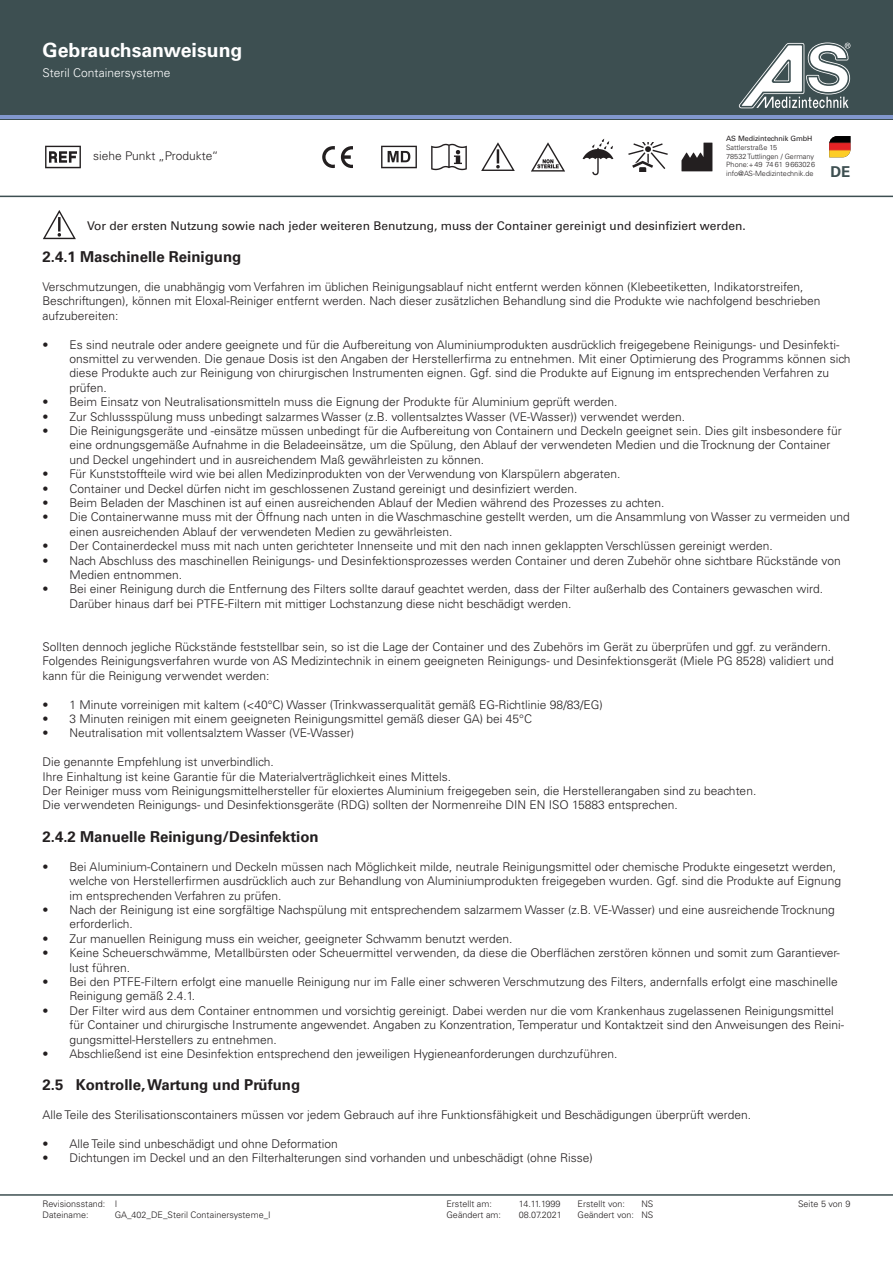
<style>
.page{position:relative;width:893px;height:1263px;background:#fff}
.page>*{position:absolute;margin:0;border:0;box-sizing:border-box;transform-origin:0 0}
.t1{font:700 19.5px "Univers LT Std";color:#fff}
.t2{font:700 15px "Univers LT Std";color:#231f20}
.t3{font:300 12px/14.4px "Univers LT Std";color:#231f20}
.t4{font:12px "Univers LT Std";color:#231f20}
.t5{font:300 12px "Univers LT Std";color:#fff}
.t6{font:300 9px/10.8px "Univers LT Std";color:#231f20}
.t7{font:300 7.2px/8.7px "Univers LT Std";color:#231f20}
.t8{font:7.2px "Univers LT Std";letter-spacing:-.01em;color:#231f20}
.s1{font-weight:700;font-size:15px;color:#3d4f51}
</style>
<div class="page">
<div style="left:0;top:0;width:893px;height:119px;background:#3d4f51"></div>
<hr style="left:0;top:1194px;width:893px;height:2px;background:#3d4f51">
<hr style="left:0;top:196px;width:893px;height:1px;background:#3d4f51">
<hr style="left:0;top:116px;width:893px;height:3px;background:#8197cd">
<svg style="left:738px;top:43px;width:112px;height:66px"></svg>
<img style="left:531px;top:142px;width:34px;height:30px">
<img style="left:628px;top:142px;width:40px;height:30px">
<img style="left:582px;top:139px;width:32px;height:37px">
<img style="left:481px;top:142px;width:34px;height:29px">
<img style="left:381px;top:145px;width:36px;height:24px">
<svg style="left:384px;top:148px;width:30px;height:18px"></svg>
<svg style="left:388px;top:151px;width:22px;height:11px"></svg>
<svg style="left:341px;top:146px;width:12px;height:22px"></svg>
<svg style="left:322px;top:146px;width:13px;height:22px"></svg>
<img style="left:431px;top:143px;width:36px;height:28px">
<img style="left:681px;top:142px;width:32px;height:30px">
<div style="left:613px;top:135px;width:107px;height:6px;background:#fff"></div>
<div style="left:315px;top:135px;width:271px;height:6px;background:#fff"></div>
<div style="left:613px;top:173px;width:107px;height:6px;background:#fff"></div>
<div style="left:315px;top:173px;width:271px;height:6px;background:#fff"></div>
<img style="left:829px;top:136px;width:21px;height:21px">
<img style="left:45px;top:145px;width:36px;height:24px">
<img style="left:43px;top:210px;width:33px;height:30px">
<h1 class="t1" style="left:43px;top:38px;width:201px">Gebrauchsanweisung</h1>
<p class="t5" style="left:43px;top:65px;width:130px">Steril Containersysteme</p>
<p class="t3" style="left:93px;top:149px;width:127px">siehe Punkt „Produkte“</p>
<p class="t8" style="left:726px;top:135px;width:88px">AS Medizintechnik GmbH</p>
<p class="t7" style="left:726px;top:143px;width:126px">Sattlerstraße 15<br>78532 Tuttlingen / Germany<br>Phone:+49 74 61 9663026 info@AS-Medizintechnik.de <span class="s1">DE</span></p>
<p class="t4" style="left:87px;top:218px;width:660px">Vor der ersten Nutzung sowie nach jeder weiteren Benutzung, muss der Container gereinigt und desinfiziert werden.</p>
<p class="t2" style="left:43px;top:248px;width:200px">2.4.1 Maschinelle Reinigung</p>
<p class="t3" style="left:43px;top:280px;width:779px">Verschmutzungen, die unabhängig vom Verfahren im üblichen Reinigungsablauf nicht entfernt werden können (Klebeetiketten, Indikatorstreifen,<br>Beschriftungen), können mit Eloxal-Reiniger entfernt werden. Nach dieser zusätzlichen Behandlung sind die Produkte wie nachfolgend beschrieben aufzubereiten:</p>
<p class="t3" style="left:70px;top:337px;width:782px;text-indent:-27px">• Es sind neutrale oder andere geeignete und für die Aufbereitung von Aluminiumprodukten ausdrücklich freigegebene Reinigungs- und Desinfekti&shy;onsmittel zu verwenden. Die genaue Dosis ist den Angaben der Herstellerfirma zu entnehmen. Mit einer Optimierung des Programms können sich diese Produkte auch zur Reinigung von chirurgischen Instrumenten eignen. Ggf. sind die Produkte auf Eignung im entsprechenden Verfahren zu prüfen.</p>
<p class="t3" style="left:43px;top:395px;width:577px">• Beim Einsatz von Neutralisationsmitteln muss die Eignung der Produkte für Aluminium geprüft werden.</p>
<p class="t3" style="left:43px;top:409px;width:644px">• Zur Schlussspülung muss unbedingt salzarmes Wasser (z.B. vollentsalztes Wasser (VE-Wasser)) verwendet werden.</p>
<p class="t3" style="left:70px;top:424px;width:774px;text-indent:-27px">• Die Reinigungsgeräte und -einsätze müssen unbedingt für die Aufbereitung von Containern und Deckeln geeignet sein. Dies gilt insbesondere für eine ordnungsgemäße Aufnahme in die Beladeeinsätze, um die Spülung, den Ablauf der verwendeten Medien und die Trocknung der Container und Deckel ungehindert und in ausreichendem Maß gewährleisten zu können.</p>
<p class="t3" style="left:43px;top:467px;width:579px">• Für Kunststoffteile wird wie bei allen Medizinprodukten von der Verwendung von Klarspülern abgeraten.</p>
<p class="t3" style="left:43px;top:481px;width:536px">• Container und Deckel dürfen nicht im geschlossenen Zustand gereinigt und desinfiziert werden.</p>
<p class="t3" style="left:43px;top:496px;width:623px">• Beim Beladen der Maschinen ist auf einen ausreichenden Ablauf der Medien während des Prozesses zu achten.</p>
<p class="t3" style="left:70px;top:510px;width:782px;text-indent:-27px">• Die Containerwanne muss mit der Öffnung nach unten in die Waschmaschine gestellt werden, um die Ansammlung von Wasser zu vermeiden und einen ausreichenden Ablauf der verwendeten Medien zu gewährleisten.</p>
<p class="t3" style="left:43px;top:539px;width:732px">• Der Containerdeckel muss mit nach unten gerichteter Innenseite und mit den nach innen geklappten Verschlüssen gereinigt werden.</p>
<p class="t3" style="left:70px;top:553px;width:773px;text-indent:-27px">• Nach Abschluss des maschinellen Reinigungs- und Desinfektionsprozesses werden Container und deren Zubehör ohne sichtbare Rückstände von<br>Medien entnommen.</p>
<p class="t3" style="left:70px;top:582px;width:755px;text-indent:-27px">• Bei einer Reinigung durch die Entfernung des Filters sollte darauf geachtet werden, dass der Filter außerhalb des Containers gewaschen wird.<br>Darüber hinaus darf bei PTFE-Filtern mit mittiger Lochstanzung diese nicht beschädigt werden.</p>
<p class="t3" style="left:43px;top:640px;width:793px">Sollten dennoch jegliche Rückstände feststellbar sein, so ist die Lage der Container und des Zubehörs im Gerät zu überprüfen und ggf. zu verändern.<br>Folgendes Reinigungsverfahren wurde von AS Medizintechnik in einem geeigneten Reinigungs- und Desinfektionsgerät (Miele PG 8528) validiert und kann für die Reinigung verwendet werden:</p>
<p class="t3" style="left:43px;top:697px;width:562px">• 1 Minute vorreinigen mit kaltem (&lt;40°C) Wasser (Trinkwasserqualität gemäß EG-Richtlinie 98/83/EG)</p>
<p class="t3" style="left:43px;top:712px;width:491px">• 3 Minuten reinigen mit einem geeigneten Reinigungsmittel gemäß dieser GA) bei 45°C</p>
<p class="t3" style="left:43px;top:726px;width:313px">• Neutralisation mit vollentsalztem Wasser (VE-Wasser)</p>
<p class="t3" style="left:43px;top:755px;width:233px">Die genannte Empfehlung ist unverbindlich.</p>
<p class="t3" style="left:43px;top:769px;width:410px">Ihre Einhaltung ist keine Garantie für die Materialverträglichkeit eines Mittels.</p>
<p class="t3" style="left:43px;top:784px;width:715px">Der Reiniger muss vom Reinigungsmittelhersteller für eloxiertes Aluminium freigegeben sein, die Herstellerangaben sind zu beachten.</p>
<p class="t3" style="left:43px;top:798px;width:637px">Die verwendeten Reinigungs- und Desinfektionsgeräte (RDG) sollten der Normenreihe DIN EN ISO 15883 entsprechen.</p>
<p class="t2" style="left:43px;top:828px;width:278px">2.4.2 Manuelle Reinigung/Desinfektion</p>
<p class="t3" style="left:70px;top:859px;width:773px;text-indent:-27px">• Bei Aluminium-Containern und Deckeln müssen nach Möglichkeit milde, neutrale Reinigungsmittel oder chemische Produkte eingesetzt werden, welche von Herstellerfirmen ausdrücklich auch zur Behandlung von Aluminiumprodukten freigegeben wurden. Ggf. sind die Produkte auf Eignung im entsprechenden Verfahren zu prüfen.</p>
<p class="t3" style="left:70px;top:902px;width:767px;text-indent:-27px">• Nach der Reinigung ist eine sorgfältige Nachspülung mit entsprechendem salzarmem Wasser (z.B. VE-Wasser) und eine ausreichende Trocknung erforderlich.</p>
<p class="t3" style="left:43px;top:931px;width:472px">• Zur manuellen Reinigung muss ein weicher, geeigneter Schwamm benutzt werden.</p>
<p class="t3" style="left:70px;top:946px;width:772px;text-indent:-27px">• Keine Scheuerschwämme, Metallbürsten oder Scheuermittel verwenden, da diese die Oberflächen zerstören können und somit zum Garantiever&shy;lust führen.</p>
<p class="t3" style="left:70px;top:974px;width:770px;text-indent:-27px">• Bei den PTFE-Filtern erfolgt eine manuelle Reinigung nur im Falle einer schweren Verschmutzung des Filters, andernfalls erfolgt eine maschinelle<br>Reinigung gemäß 2.4.1.</p>
<p class="t3" style="left:70px;top:1003px;width:776px;text-indent:-27px">• Der Filter wird aus dem Container entnommen und vorsichtig gereinigt. Dabei werden nur die vom Krankenhaus zugelassenen Reinigungsmittel für Container und chirurgische Instrumente angewendet. Angaben zu Konzentration, Temperatur und Kontaktzeit sind den Anweisungen des Reini&shy;gungsmittel-Herstellers zu entnehmen.</p>
<p class="t3" style="left:43px;top:1046px;width:577px">• Abschließend ist eine Desinfektion entsprechend den jeweiligen Hygieneanforderungen durchzuführen.</p>
<p class="t2" style="left:43px;top:1076px;width:259px">2.5 Kontrolle, Wartung und Prüfung</p>
<p class="t3" style="left:43px;top:1108px;width:710px">Alle Teile des Sterilisationscontainers müssen vor jedem Gebrauch auf ihre Funktionsfähigkeit und Beschädigungen überprüft werden.</p>
<p class="t3" style="left:43px;top:1136px;width:297px">• Alle Teile sind unbeschädigt und ohne Deformation</p>
<p class="t3" style="left:43px;top:1151px;width:552px">• Dichtungen im Deckel und an den Filterhalterungen sind vorhanden und unbeschädigt (ohne Risse)</p>
<p class="t6" style="left:43px;top:1198px;width:76px">Revisionsstand: I<br>Dateiname:</p>
<p class="t6" style="left:115px;top:1209px;width:157px">GA_402_DE_Steril Containersysteme_I</p>
<p class="t6" style="left:446px;top:1198px;width:47px">Erstellt am:</p>
<p class="t6" style="left:519px;top:1198px;width:43px">14.11.1999</p>
<p class="t6" style="left:446px;top:1209px;width:56px">Geändert am:</p>
<p class="t6" style="left:519px;top:1209px;width:45px">08.07.2021</p>
<p class="t6" style="left:578px;top:1198px;width:77px;text-align:right">NS<br>Geändert von: NS</p>
<p class="t6" style="left:798px;top:1198px;width:54px">Seite 5 von 9</p>
<p class="t6" style="left:578px;top:1198px;width:49px">Erstellt von:</p>
</div>
